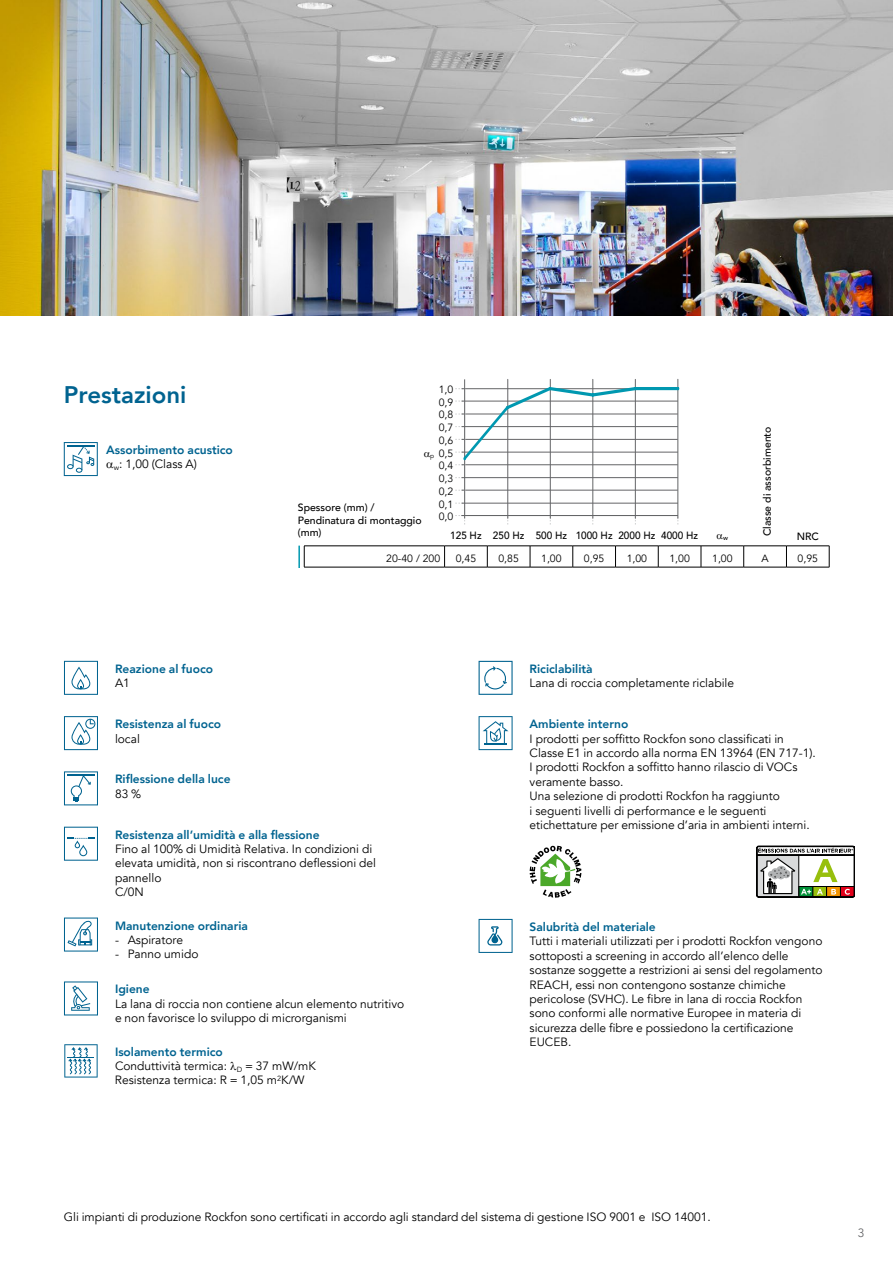
<style>
.page{position:relative;width:893px;height:1263px;background:#fff}
.page>*{position:absolute;margin:0;border:0;box-sizing:border-box;transform-origin:0 0}
.t1{font:127.35px "Chartwell Lines 50";color:#0098b0;scale:.67 1}
.t2{font:800 24px "Avenir";color:#006390}
.t3{font:12px/14.4px "Avenir";color:#000}
.t4{font:800 12px/14.4px "Avenir";color:#006390}
.t5{font:12px "Avenir";color:#646567}
.t6{font:10.5px/12.8px "Avenir";color:#000;text-align:justify}
.t7{font:500 10.5px/12.6px "Avenir";color:#000}
.t8{font:500 10.5px "Avenir";color:#000;scale:.95 1}
.t9{font:500 6.45px "Avenir";color:#000}
.t10{font:6.45px "Avenir";color:#000}
.s1{font-weight:400;color:#000}
.s2{font-weight:800;color:#006390}
</style>
<div class="page">
<img style="left:0;top:0;width:893px;height:316px">
<svg style="left:64px;top:442px;width:34px;height:34px"></svg>
<svg style="left:64px;top:661px;width:34px;height:34px"></svg>
<svg style="left:64px;top:716px;width:34px;height:34px"></svg>
<svg style="left:64px;top:771px;width:34px;height:34px"></svg>
<svg style="left:64px;top:827px;width:34px;height:34px"></svg>
<svg style="left:64px;top:917px;width:34px;height:34px"></svg>
<svg style="left:64px;top:981px;width:34px;height:34px"></svg>
<svg style="left:64px;top:1044px;width:34px;height:33px"></svg>
<svg style="left:479px;top:661px;width:34px;height:34px"></svg>
<svg style="left:479px;top:716px;width:34px;height:34px"></svg>
<svg style="left:530px;top:846px;width:51px;height:52px"></svg>
<svg style="left:756px;top:846px;width:99px;height:51px"></svg>
<svg style="left:479px;top:919px;width:34px;height:34px"></svg>
<svg style="left:304px;top:547px;width:1px;height:20px"></svg>
<svg style="left:444px;top:547px;width:1px;height:20px"></svg>
<svg style="left:487px;top:547px;width:1px;height:20px"></svg>
<svg style="left:530px;top:547px;width:1px;height:20px"></svg>
<svg style="left:572px;top:547px;width:1px;height:20px"></svg>
<svg style="left:615px;top:547px;width:1px;height:20px"></svg>
<svg style="left:658px;top:547px;width:1px;height:20px"></svg>
<svg style="left:701px;top:547px;width:1px;height:20px"></svg>
<svg style="left:743px;top:547px;width:1px;height:20px"></svg>
<svg style="left:786px;top:547px;width:1px;height:20px"></svg>
<svg style="left:829px;top:546px;width:1px;height:21px"></svg>
<hr style="left:304px;top:567px;width:141px;height:1px;background:#000">
<hr style="left:445px;top:567px;width:42px;height:1px;background:#000">
<hr style="left:487px;top:567px;width:43px;height:1px;background:#000">
<hr style="left:530px;top:567px;width:43px;height:1px;background:#000">
<hr style="left:573px;top:567px;width:42px;height:1px;background:#000">
<hr style="left:615px;top:567px;width:43px;height:1px;background:#000">
<hr style="left:658px;top:567px;width:43px;height:1px;background:#000">
<hr style="left:701px;top:567px;width:43px;height:1px;background:#000">
<hr style="left:744px;top:567px;width:42px;height:1px;background:#000">
<hr style="left:786px;top:567px;width:43px;height:1px;background:#000">
<hr style="left:304px;top:546px;width:141px;height:1px;background:#000">
<hr style="left:445px;top:546px;width:42px;height:1px;background:#000">
<hr style="left:487px;top:546px;width:43px;height:1px;background:#000">
<hr style="left:530px;top:546px;width:43px;height:1px;background:#000">
<hr style="left:573px;top:546px;width:42px;height:1px;background:#000">
<hr style="left:615px;top:546px;width:43px;height:1px;background:#000">
<hr style="left:658px;top:546px;width:43px;height:1px;background:#000">
<hr style="left:701px;top:546px;width:43px;height:1px;background:#000">
<hr style="left:744px;top:546px;width:42px;height:1px;background:#000">
<hr style="left:786px;top:546px;width:43px;height:1px;background:#000">
<hr style="left:298px;top:546px;width:2px;height:21px;background:#0098b0">
<svg style="left:455px;top:515px;width:10px;height:10px"></svg>
<hr style="left:462px;top:388px;width:216px;height:1px;background:#646567">
<hr style="left:462px;top:490px;width:216px;height:1px;background:#646567">
<hr style="left:462px;top:414px;width:216px;height:1px;background:#646567">
<hr style="left:462px;top:439px;width:216px;height:1px;background:#646567">
<hr style="left:462px;top:464px;width:216px;height:1px;background:#646567">
<hr style="left:507px;top:379px;width:1px;height:139px;background:#646567">
<hr style="left:550px;top:379px;width:1px;height:139px;background:#646567">
<hr style="left:593px;top:379px;width:1px;height:139px;background:#646567">
<hr style="left:635px;top:379px;width:1px;height:139px;background:#646567">
<hr style="left:678px;top:379px;width:1px;height:139px;background:#646567">
<hr style="left:462px;top:503px;width:216px;height:1px;background:#646567">
<hr style="left:461px;top:477px;width:217px;height:1px;background:#646567">
<hr style="left:462px;top:452px;width:216px;height:1px;background:#646567">
<hr style="left:462px;top:426px;width:216px;height:1px;background:#646567">
<hr style="left:462px;top:401px;width:216px;height:1px;background:#646567">
<hr style="left:464px;top:379px;width:1px;height:139px;background:#646567">
<hr style="left:462px;top:515px;width:216px;height:1px;background:#646567">
<h2 class="t2" style="left:64px;top:376px;width:124px">Prestazioni</h2>
<p class="t4" style="left:114px;top:443px;width:121px;text-indent:-8px">Assorbimento acustico <sub>w</sub><span class="s1">: 1,00 (Class A)</span></p>
<p class="t7" style="left:298px;top:500px;width:125px">Spessore (mm) /<br>Pendinatura di montaggio (mm)</p>
<p class="t6" style="left:439px;top:383px;width:16px">1,0<br>0,9<br>0,8<br>0,7<br>0,6<br>0,5<br>0,4<br>0,3<br>0,2<br>0,1<br>0,0</p>
<h1 class="t1" style="left:464px;top:387px;width:324px">45+85+100+95+100+100</h1>
<p class="t7" style="left:760px;top:536px;width:111px;rotate:-90deg">Classe di assorbimento</p>
<p class="t10" style="left:430px;top:452px;width:5px">p</p>
<p class="t8" style="left:450px;top:526px;width:262px">125 Hz 250 Hz 500 Hz 1000 Hz 2000 Hz 4000 Hz</p>
<p class="t9" style="left:723px;top:532px;width:6px">w</p>
<p class="t7" style="left:797px;top:530px;width:24px">NRC</p>
<p class="t6" style="left:386px;top:552px;width:56px">20-40 / 200</p>
<p class="t6" style="left:456px;top:552px;width:22px">0,45</p>
<p class="t6" style="left:498px;top:552px;width:22px">0,85</p>
<p class="t6" style="left:541px;top:552px;width:22px">1,00</p>
<p class="t6" style="left:584px;top:552px;width:22px">0,95</p>
<p class="t6" style="left:627px;top:552px;width:22px">1,00</p>
<p class="t6" style="left:669px;top:552px;width:22px">1,00</p>
<p class="t6" style="left:712px;top:552px;width:22px">1,00</p>
<p class="t6" style="left:761px;top:552px;width:9px">A</p>
<p class="t6" style="left:798px;top:552px;width:22px">0,95</p>
<p class="t4" style="left:115px;top:661px;width:100px">Reazione al fuoco</p>
<p class="t3" style="left:115px;top:676px;width:16px">A1</p>
<p class="t4" style="left:115px;top:717px;width:108px">Resistenza al fuoco</p>
<p class="t3" style="left:115px;top:731px;width:26px">local</p>
<p class="t4" style="left:115px;top:772px;width:117px">Riflessione della luce</p>
<p class="t3" style="left:115px;top:787px;width:28px">83 %</p>
<p class="t4" style="left:115px;top:827px;width:206px">Resistenza all’umidità e alla flessione</p>
<p class="t3" style="left:115px;top:842px;width:263px">Fino al 100% di Umidità Relativa. In condizioni di elevata umidità, non si riscontrano deflessioni del pannello<br>C/0N</p>
<p class="t4" style="left:115px;top:918px;width:134px">Manutenzione ordinaria</p>
<p class="t3" style="left:115px;top:933px;width:70px">- Aspiratore</p>
<p class="t3" style="left:115px;top:947px;width:85px">- Panno umido</p>
<p class="t4" style="left:115px;top:982px;width:36px">Igiene</p>
<p class="t3" style="left:115px;top:997px;width:291px">La lana di roccia non contiene alcun elemento nutritivo e non favorisce lo sviluppo di microrganismi</p>
<p class="t3" style="left:115px;top:1044px;width:202px"><span class="s2">Isolamento termico<br></span>Conduttività termica: <sub>D</sub> = 37 mW/mK<br>Resistenza termica: R = 1,05 m<sup>2</sup>K/W</p>
<p class="t4" style="left:530px;top:661px;width:64px">Riciclabilità</p>
<p class="t3" style="left:530px;top:676px;width:206px">Lana di roccia completamente riclabile</p>
<p class="t4" style="left:530px;top:717px;width:100px">Ambiente interno</p>
<p class="t3" style="left:530px;top:731px;width:288px">I prodotti per soffitto Rockfon sono classificati in Classe E1 in accordo alla norma EN 13964 (EN 717-1).<br>I prodotti Rockfon a soffitto hanno rilascio di VOCs veramente basso.<br>Una selezione di prodotti Rockfon ha raggiunto<br>i seguenti livelli di performance e le seguenti etichettature per emissione d’aria in ambienti interni.</p>
<p class="t4" style="left:530px;top:919px;width:128px">Salubrità del materiale</p>
<p class="t3" style="left:530px;top:934px;width:294px">Tutti i materiali utilizzati per i prodotti Rockfon vengono sottoposti a screening in accordo all’elenco delle sostanze soggette a restrizioni ai sensi del regolamento REACH, essi non contengono sostanze chimiche pericolose (SVHC). Le fibre in lana di roccia Rockfon sono conformi alle normative Europee in materia di sicurezza delle fibre e possiedono la certificazione EUCEB.</p>
<p class="t3" style="left:64px;top:1210px;width:649px">Gli impianti di produzione Rockfon sono certificati in accordo agli standard del sistema di gestione ISO 9001 e ISO 14001.</p>
<p class="t5" style="left:858px;top:1226px;width:8px">3</p>
</div>
